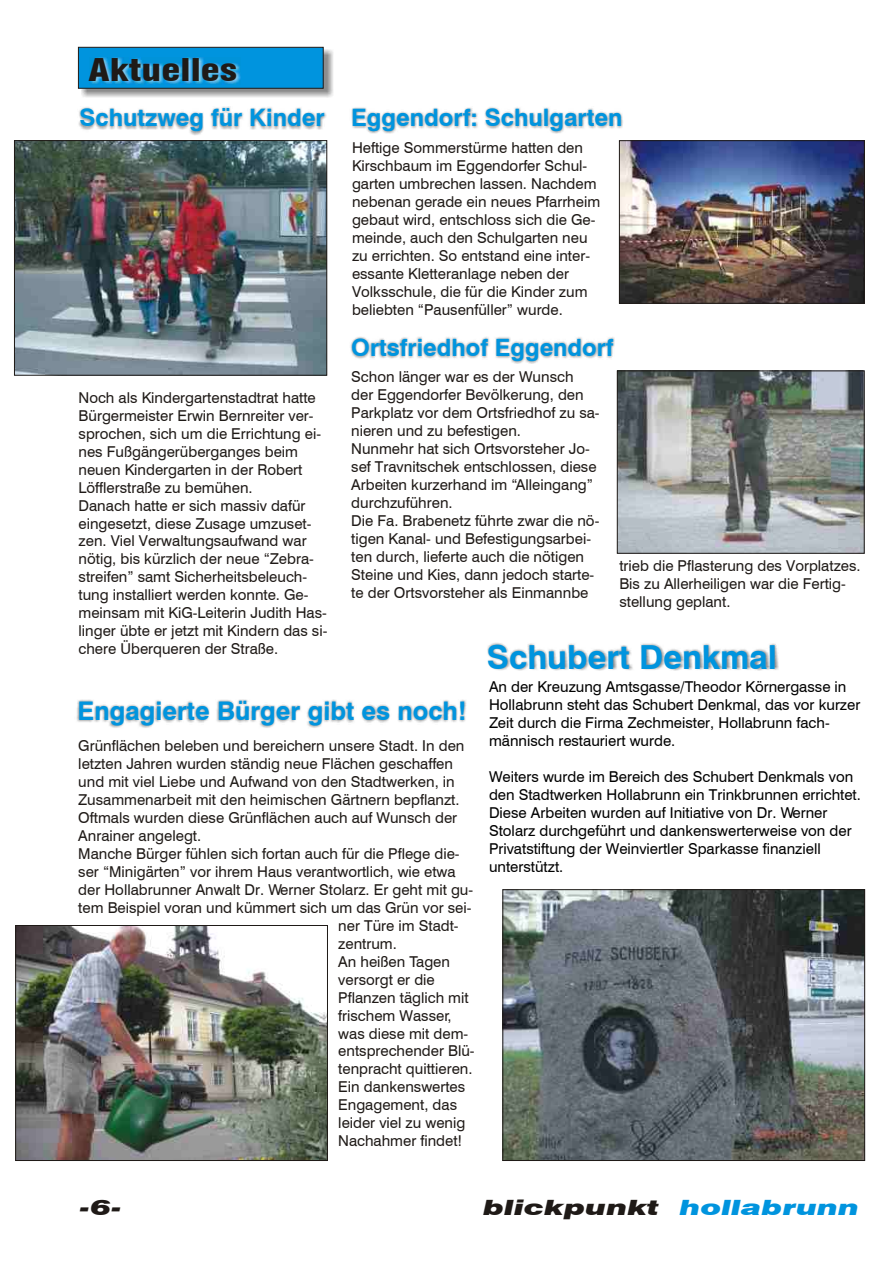
<style>
.page{position:relative;width:894px;height:1263px;background:#fff}
.page>*{position:absolute;margin:0;border:0;box-sizing:border-box;transform-origin:0 0}
.t1{font:700 33.15px "Swis 721 BT";color:#0094de}
.t2{font:30.6px "Swis 721 Blk Cn BT";color:#1f1a17;scale:1.26 1}
.t3{font:700 25.65px "Swis 721 BT";color:#0094de}
.t4{font:700 24px "Swis 721 BT";color:#0094de}
.t5{font:700 23.85px "Swis 721 BT";color:#0094de}
.t6{font:italic 21px "Swis 721 Blk BT";color:#1f1a17;scale:1.49 1}
.t7{font:15px/18px "Swis 721 BT";color:#1f1a17}
.t8{font:15px/18px "Swis 721 BT";color:#000}
.s1{color:#0094de}
</style>
<div class="page">
<img style="left:82px;top:49px;width:251px;height:48px">
<div style="left:78px;top:47px;width:246px;height:42px;background:#0094de;border:1px solid #1f1a17"></div>
<img style="left:90px;top:57px;width:150px;height:27px">
<img style="left:16px;top:142px;width:309px;height:232px">
<div style="left:14px;top:140px;width:313px;height:236px;border:1px solid #1f1a17"></div>
<img style="left:621px;top:142px;width:242px;height:160px">
<div style="left:619px;top:140px;width:246px;height:164px;border:1px solid #1f1a17"></div>
<img style="left:619px;top:373px;width:244px;height:179px">
<div style="left:617px;top:371px;width:248px;height:183px;border:1px solid #1f1a17"></div>
<img style="left:17px;top:927px;width:309px;height:232px">
<div style="left:15px;top:925px;width:313px;height:236px;border:1px solid #1f1a17"></div>
<img style="left:505px;top:891px;width:358px;height:268px">
<div style="left:503px;top:889px;width:362px;height:272px;border:1px solid #1f1a17"></div>
<img style="left:78px;top:107px;width:248px;height:28px">
<img style="left:351px;top:107px;width:272px;height:27px">
<img style="left:350px;top:337px;width:265px;height:26px">
<img style="left:76px;top:699px;width:390px;height:29px">
<img style="left:487px;top:643px;width:292px;height:28px">
<h2 class="t2" style="left:89px;top:58px;width:119px">Aktuelles</h2>
<h3 class="t4" style="left:79px;top:107px;width:545px">Schutzweg für Kinder Eggendorf: Schulgarten</h3>
<p class="t7" style="left:352px;top:140px;width:250px">Heftige Sommerstürme hatten den Kirschbaum im Eggendorfer Schul&shy;garten umbrechen lassen. Nachdem nebenan gerade ein neues Pfarrheim gebaut wird, entschloss sich die Ge&shy;meinde, auch den Schulgarten neu zu errichten. So entstand eine inter&shy;essante Kletteranlage neben der Volksschule, die für die Kinder zum beliebten “Pausenfüller” wurde.</p>
<p class="t7" style="left:79px;top:390px;width:250px">Noch als Kindergartenstadtrat hatte Bürgermeister Erwin Bernreiter ver&shy;sprochen, sich um die Errichtung ei&shy;nes Fußgängerüberganges beim neuen Kindergarten in der Robert Löfflerstraße zu bemühen.<br>Danach hatte er sich massiv dafür eingesetzt, diese Zusage umzuset&shy;zen. Viel Verwaltungsaufwand war nötig, bis kürzlich der neue “Zebra&shy;streifen” samt Sicherheitsbeleuch&shy;tung installiert werden konnte. Ge&shy;meinsam mit KiG-Leiterin Judith Has&shy;linger übte er jetzt mit Kindern das si&shy;chere Überqueren der Straße.</p>
<h3 class="t5" style="left:351px;top:338px;width:264px">Ortsfriedhof Eggendorf</h3>
<p class="t7" style="left:351px;top:369px;width:250px">Schon länger war es der Wunsch<br>der Eggendorfer Bevölkerung, den Parkplatz vor dem Ortsfriedhof zu sa&shy;nieren und zu befestigen.<br>Nunmehr hat sich Ortsvorsteher Jo&shy;sef Travnitschek entschlossen, diese Arbeiten kurzerhand im “Alleingang” durchzuführen.<br>Die Fa. Brabenetz führte zwar die nö&shy;tigen Kanal- und Befestigungsarbei&shy;ten durch, lieferte auch die nötigen Steine und Kies, dann jedoch starte&shy;te der Ortsvorsteher als Einmannbe</p>
<p class="t7" style="left:619px;top:558px;width:243px">trieb die Pflasterung des Vorplatzes.<br>Bis zu Allerheiligen war die Fertig&shy;stellung geplant.</p>
<h1 class="t1" style="left:487px;top:644px;width:292px">Schubert Denkmal</h1>
<h3 class="t3" style="left:78px;top:701px;width:390px">Engagierte Bürger gibt es noch!</h3>
<p class="t7" style="left:78px;top:738px;width:388px">Grünflächen beleben und bereichern unsere Stadt. In den</p>
<p class="t7" style="left:78px;top:756px;width:376px">letzten Jahren wurden ständig neue Flächen geschaffen</p>
<p class="t7" style="left:78px;top:774px;width:378px">und mit viel Liebe und Aufwand von den Stadtwerken, in</p>
<p class="t7" style="left:78px;top:792px;width:383px">Zusammenarbeit mit den heimischen Gärtnern bepflanzt.</p>
<p class="t7" style="left:78px;top:810px;width:380px">Oftmals wurden diese Grünflächen auch auf Wunsch der</p>
<p class="t7" style="left:78px;top:828px;width:124px">Anrainer angelegt.</p>
<p class="t7" style="left:78px;top:846px;width:383px">Manche Bürger fühlen sich fortan auch für die Pflege die-</p>
<p class="t7" style="left:78px;top:864px;width:379px">ser “Minigärten” vor ihrem Haus verantwortlich, wie etwa</p>
<p class="t7" style="left:78px;top:882px;width:396px">der Hollabrunner Anwalt Dr. Werner Stolarz. Er geht mit gu-</p>
<p class="t7" style="left:78px;top:900px;width:395px">tem Beispiel voran und kümmert sich um das Grün vor sei-</p>
<p class="t7" style="left:338px;top:918px;width:122px">ner Türe im Stadt-</p>
<p class="t7" style="left:338px;top:936px;width:60px">zentrum.</p>
<p class="t7" style="left:338px;top:954px;width:113px">An heißen Tagen</p>
<p class="t7" style="left:338px;top:972px;width:98px">versorgt er die</p>
<p class="t7" style="left:338px;top:990px;width:132px">Pflanzen täglich mit</p>
<p class="t7" style="left:338px;top:1008px;width:115px">frischem Wasser,</p>
<p class="t7" style="left:338px;top:1026px;width:131px">was diese mit dem-</p>
<p class="t7" style="left:338px;top:1044px;width:138px">entsprechender Blü-</p>
<p class="t7" style="left:338px;top:1062px;width:136px">tenpracht quittieren.</p>
<p class="t7" style="left:338px;top:1080px;width:129px">Ein dankenswertes</p>
<p class="t7" style="left:338px;top:1098px;width:120px">Engagement, das</p>
<p class="t7" style="left:338px;top:1116px;width:129px">leider viel zu wenig</p>
<p class="t7" style="left:338px;top:1133px;width:126px">Nachahmer findet!</p>
<p class="t8" style="left:489px;top:680px;width:373px">An der Kreuzung Amtsgasse/Theodor Körnergasse in Hollabrunn steht das Schubert Denkmal, das vor kurzer Zeit durch die Firma Zechmeister, Hollabrunn fach&shy;männisch restauriert wurde.</p>
<p class="t8" style="left:489px;top:769px;width:373px">Weiters wurde im Bereich des Schubert Denkmals von den Stadtwerken Hollabrunn ein Trinkbrunnen errichtet.<br>Diese Arbeiten wurden auf Initiative von Dr. Werner Stolarz durchgeführt und dankenswerterweise von der Privatstiftung der Weinviertler Sparkasse finanziell unterstützt.</p>
<h3 class="t6" style="left:79px;top:1199px;width:30px">-6-</h3>
<h3 class="t6" style="left:483px;top:1200px;width:254px">blickpunkt <span class="s1">hollabrunn</span></h3>
</div>
